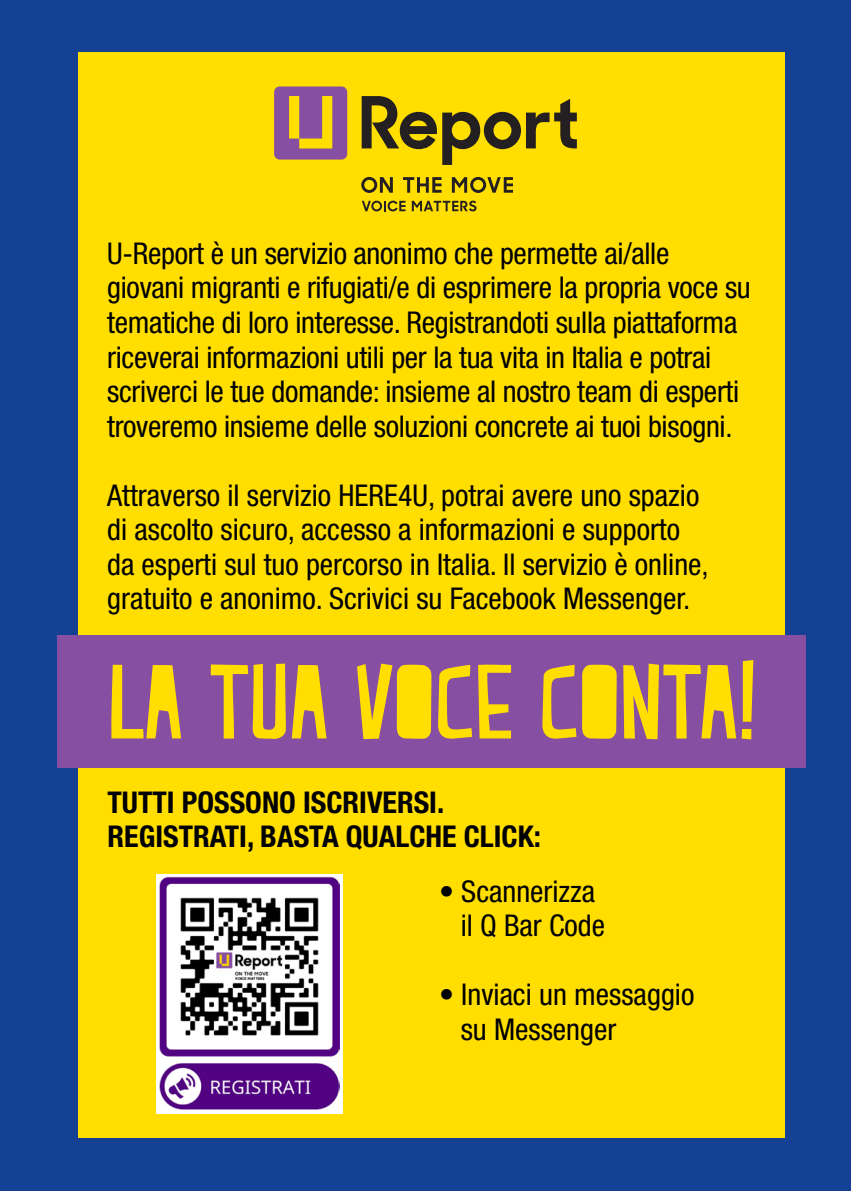
<style>
.page{position:relative;width:851px;height:1191px;background:#fff}
.page>*{position:absolute;margin:0;border:0;box-sizing:border-box;transform-origin:0 0}
.t1{font:105px "Peach Milk";color:#ffde00}
.t2{font:condensed 30px/34.5px "Helvetica Neue";letter-spacing:-.01em;color:#000}
.t3{font:700 condensed 30px/34.5px "Helvetica Neue";color:#000}
</style>
<div class="page">
<div style="left:0;top:0;width:850px;height:1191px;background:#154194"></div>
<div style="left:78px;top:53px;width:706px;height:1085px;background:#ffde00"></div>
<svg style="left:274px;top:86px;width:73px;height:73px"></svg>
<svg style="left:361px;top:96px;width:215px;height:69px"></svg>
<svg style="left:361px;top:177px;width:32px;height:16px"></svg>
<svg style="left:403px;top:177px;width:38px;height:16px"></svg>
<svg style="left:452px;top:177px;width:61px;height:16px"></svg>
<svg style="left:362px;top:201px;width:43px;height:10px"></svg>
<svg style="left:412px;top:201px;width:64px;height:10px"></svg>
<svg style="left:156px;top:874px;width:187px;height:239px;background:#f0eaf4"></svg>
<img style="left:159px;top:876px;width:180px;height:233px">
<div style="left:57px;top:635px;width:748px;height:132px;background:#874fa1"></div>
<p class="t2" style="left:107px;top:236px;width:645px">U-Report è un servizio anonimo che permette ai/alle giovani migranti e rifugiati/e di esprimere la propria voce su tematiche di loro interesse. Registrandoti sulla piattaforma riceverai informazioni utili per la tua vita in Italia e potrai scriverci le tue domande: insieme al nostro team di esperti troveremo insieme delle soluzioni concrete ai tuoi bisogni.</p>
<p class="t2" style="left:107px;top:477px;width:603px">Attraverso il servizio HERE4U, potrai avere uno spazio di ascolto sicuro, accesso a informazioni e supporto da esperti sul tuo percorso in Italia. Il servizio è online, gratuito e anonimo. Scrivici su Facebook Messenger.</p>
<h1 class="t1" style="left:108px;top:641px;width:649px">LA TUA VOCE CONTA!</h1>
<p class="t3" style="left:107px;top:784px;width:435px">TUTTI POSSONO ISCRIVERSI.<br>REGISTRATI, BASTA QUALCHE CLICK:</p>
<p class="t2" style="left:460px;top:873px;width:146px;text-indent:-22px">• Scannerizza il Q Bar Code</p>
<p class="t2" style="left:460px;top:977px;width:235px;text-indent:-22px">• Inviaci un messaggio su Messenger</p>
</div>
